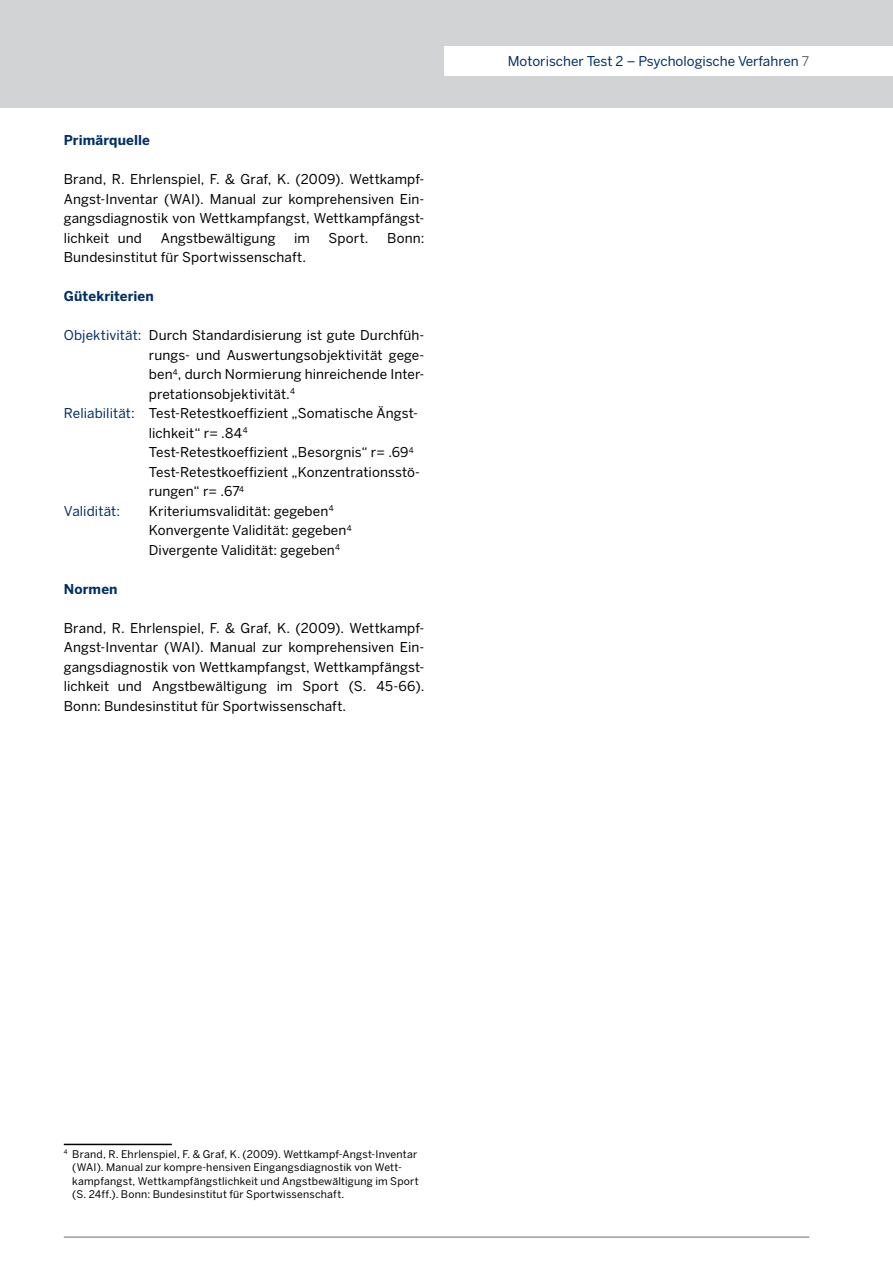
<style>
.page{position:relative;width:893px;height:1263px;background:#fff}
.page>*{position:absolute;margin:0;border:0;box-sizing:border-box;transform-origin:0 0}
.t1{font:13.5px/19.5px "Benton Sans";letter-spacing:.01em;color:#000;text-align:justify}
.t2{font:13.5px "Benton Sans";color:#002f67}
.t3{font:700 13.5px "Benton Sans";letter-spacing:.01em;color:#002f67}
.t4{font:10.5px/13.5px "Benton Sans";letter-spacing:.02em;color:#000}
.s1{color:#002f67}
.s2{color:#6d6e71}
</style>
<div class="page">
<div style="left:0;top:0;width:893px;height:108px;background:#d1d3d4"></div>
<div style="left:444px;top:46px;width:449px;height:29px;background:#fff"></div>
<hr style="left:64px;top:1237px;width:745px;height:1px;background:#6d6e71">
<hr style="left:64px;top:1144px;width:108px;height:1px;background:#000">
<p class="t3" style="left:64px;top:132px;width:88px">Primärquelle</p>
<p class="t1" style="left:64px;top:169px;width:362px">Brand, R. Ehrlenspiel, F. &amp; Graf, K. (2009). Wettkampf-Angst-Inventar (WAI). Manual zur komprehensiven Ein&shy;gangsdiagnostik von Wettkampfangst, Wettkampfängst&shy;lichkeit und</p>
<p class="t1" style="left:161px;top:228px;width:116px">Angstbewältigung</p>
<p class="t1" style="left:294px;top:228px;width:17px">im</p>
<p class="t1" style="left:329px;top:228px;width:41px">Sport.</p>
<p class="t1" style="left:387px;top:228px;width:39px">Bonn:</p>
<p class="t1" style="left:64px;top:247px;width:244px">Bundesinstitut für Sportwissenschaft.</p>
<p class="t3" style="left:64px;top:288px;width:92px">Gütekriterien</p>
<p class="t1" style="left:64px;top:325px;width:362px"><span class="s1">Objektivität:</span> Durch Standardisierung ist gute Durchfüh-</p>
<p class="t1" style="left:149px;top:345px;width:277px">rungs- und Auswertungsobjektivität gege-</p>
<p class="t1" style="left:149px;top:364px;width:277px">ben<sup>4</sup>, durch Normierung hinreichende Inter-</p>
<p class="t1" style="left:149px;top:384px;width:148px">pretationsobjektivität.<sup>4</sup></p>
<p class="t1" style="left:64px;top:403px;width:356px"><span class="s1">Reliabilität:</span> Test-Retestkoeffizient „Somatische Ängst-</p>
<p class="t1" style="left:149px;top:423px;width:100px">lichkeit“ r= .84<sup>4</sup></p>
<p class="t1" style="left:149px;top:442px;width:266px">Test-Retestkoeffizient „Besorgnis“ r= .69<sup>4</sup></p>
<p class="t1" style="left:149px;top:462px;width:273px">Test-Retestkoeffizient „Konzentrationsstö-</p>
<p class="t1" style="left:149px;top:481px;width:97px">rungen“ r= .67<sup>4</sup></p>
<p class="t2" style="left:64px;top:503px;width:58px">Validität:</p>
<p class="t1" style="left:149px;top:501px;width:204px;text-align:left">Kriteriumsvalidität: gegeben<sup>4<br></sup>Konvergente Validität: gegeben<sup>4<br></sup>Divergente Validität: gegeben<sup>4</sup></p>
<p class="t3" style="left:64px;top:581px;width:55px">Normen</p>
<p class="t1" style="left:64px;top:618px;width:362px">Brand, R. Ehrlenspiel, F. &amp; Graf, K. (2009). Wettkampf-Angst-Inventar (WAI). Manual zur komprehensiven Ein&shy;gangsdiagnostik von Wettkampfangst, Wettkampfängst&shy;lichkeit und Angstbewältigung im Sport (S. 45-66).<br>Bonn: Bundesinstitut für Sportwissenschaft.</p>
<p class="t2" style="left:508px;top:53px;width:303px">Motorischer Test 2 – Psychologische Verfahren <span class="s2">7</span></p>
<p class="t4" style="left:72px;top:1147px;width:348px;text-indent:-9px"><sup>4</sup> Brand, R. Ehrlenspiel, F. &amp; Graf, K. (2009). Wettkampf-Angst-Inventar (WAI). Manual zur kompre-hensiven Eingangsdiagnostik von Wett&shy;kampfangst, Wettkampfängstlichkeit und Angstbewältigung im Sport (S. 24ff.). Bonn: Bundesinstitut für Sportwissenschaft.</p>
</div>
